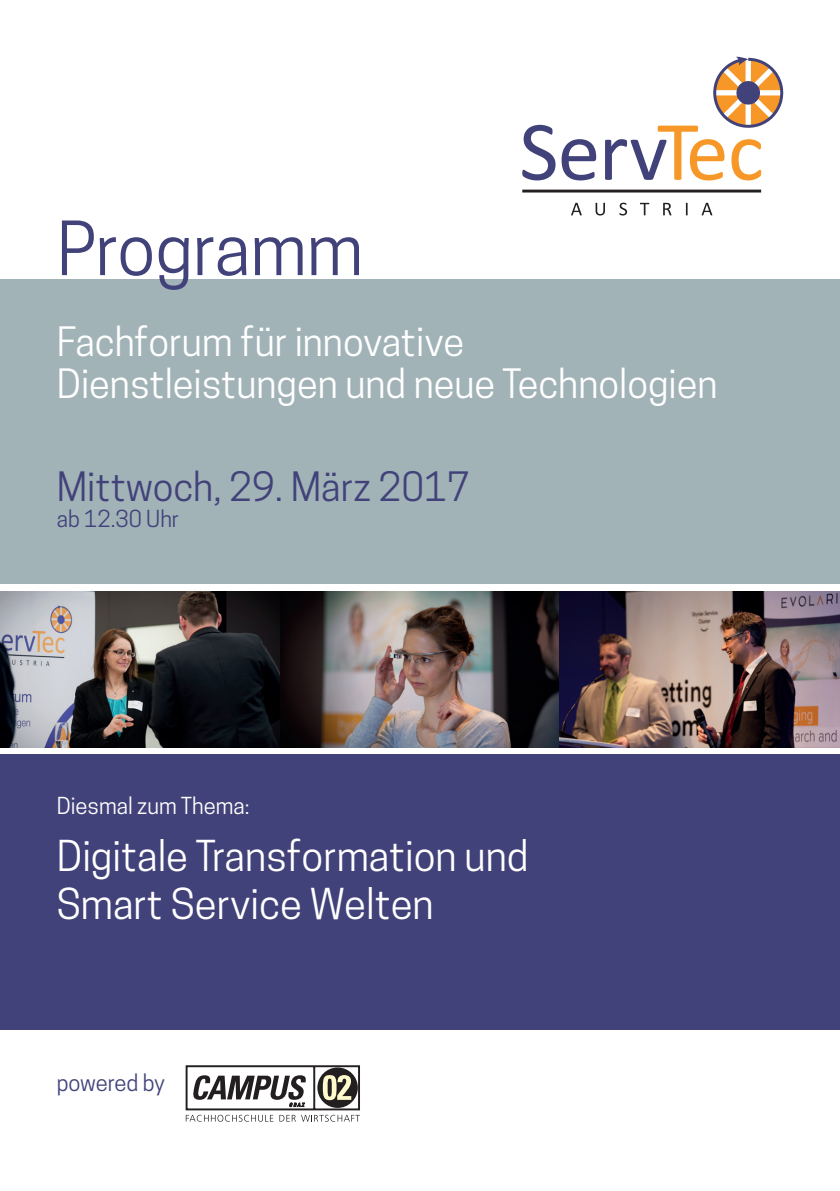
<style>
.page{position:relative;width:840px;height:1191px;background:#fff}
.page>*{position:absolute;margin:0;border:0;box-sizing:border-box;transform-origin:0 0}
.t1{font:70px "Cooper Hewitt";color:#42427a}
.t2{font:40px/48px "Cooper Hewitt";color:#fff}
.t3{font:38px/42px "Cooper Hewitt";color:#fff}
.t4{font:38px "Cooper Hewitt";color:#42427a}
.t5{font:22px "Cooper Hewitt";color:#42427a}
.t6{font:22px "Cooper Hewitt";color:#fff}
</style>
<div class="page">
<div style="left:0;top:279px;width:839px;height:305px;background:#a2b3b8"></div>
<div style="left:0;top:754px;width:839px;height:275px;background:#42427a"></div>
<svg style="left:522px;top:125px;width:33px;height:55px"></svg>
<svg style="left:561px;top:139px;width:35px;height:41px"></svg>
<svg style="left:571px;top:203px;width:10px;height:12px"></svg>
<svg style="left:595px;top:203px;width:9px;height:12px"></svg>
<svg style="left:619px;top:203px;width:7px;height:12px"></svg>
<svg style="left:640px;top:203px;width:9px;height:12px"></svg>
<svg style="left:663px;top:203px;width:8px;height:12px"></svg>
<svg style="left:685px;top:203px;width:2px;height:12px"></svg>
<svg style="left:701px;top:203px;width:11px;height:12px"></svg>
<svg style="left:522px;top:190px;width:238px;height:2px"></svg>
<svg style="left:605px;top:57px;width:178px;height:123px"></svg>
<svg style="left:185px;top:1065px;width:175px;height:56px"></svg>
<img style="left:0;top:591px;width:839px;height:156px">
<h1 class="t1" style="left:57px;top:208px;width:308px">Programm</h1>
<p class="t3" style="left:57px;top:320px;width:662px">Fachforum für innovative<br>Dienstleistungen und neue Technologien</p>
<p class="t4" style="left:57px;top:464px;width:414px">Mittwoch, 29. März 2017</p>
<p class="t5" style="left:57px;top:506px;width:124px">ab 12.30 Uhr</p>
<p class="t6" style="left:57px;top:793px;width:194px">Diesmal zum Thema:</p>
<p class="t2" style="left:57px;top:832px;width:473px">Digitale Transformation und<br>Smart Service Welten</p>
<p class="t5" style="left:57px;top:1069px;width:110px">powered by</p>
</div>
